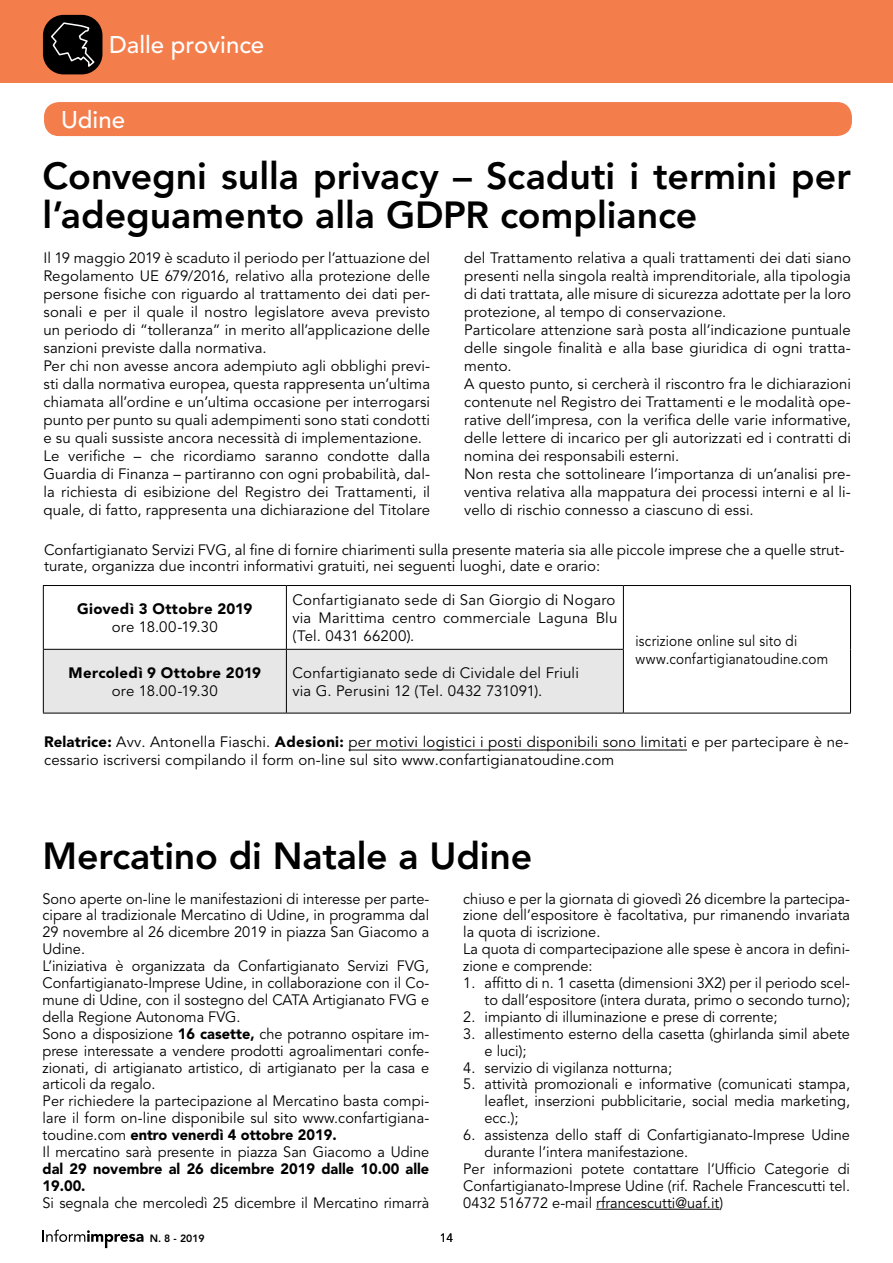
<style>
.page{position:relative;width:893px;height:1263px;background:#fff}
.page>*{position:absolute;margin:0;border:0;box-sizing:border-box;transform-origin:0 0}
.t1{font:800 37.5px/39px "Avenir LT Std";letter-spacing:-.005em;color:#000}
.t2{font:500 24px "Avenir LT Std";color:#fff}
.t3{font:15px/18px "Avenir LT Std";color:#000}
.t4{font:15px/18px "Avenir LT Std";color:#000;scale:.9 1}
.t5{font:900 15px/17px "Avenir LT Std";color:#000}
.t6{font:900 15px "Avenir LT Std";letter-spacing:.02em;color:#000}
.t7{font:12px "Avenir LT Std";color:#000}
.t8{font:800 10.5px "Avenir LT Std";color:#000}
.s1{font-weight:900}
</style>
<div class="page">
<div style="left:0;top:0;width:893px;height:83px;background:#f47d4c"></div>
<div style="left:43px;top:15px;width:59px;height:59px;background:#000;border-radius:21px"></div>
<svg style="left:51px;top:22px;width:45px;height:47px"></svg>
<svg style="left:43px;top:1229px;width:101px;height:19px"></svg>
<hr style="left:596px;top:1209px;width:123px;height:1px;background:#000">
<div style="left:44px;top:102px;width:808px;height:34px;background:#f47d4c;border-radius:15px"></div>
<hr style="left:349px;top:750px;width:338px;height:1px;background:#000">
<div style="left:44px;top:650px;width:579px;height:63px;background:#e7e7e7"></div>
<hr style="left:43px;top:585px;width:243px;height:1px;background:#000">
<hr style="left:43px;top:586px;width:1px;height:63px;background:#000">
<hr style="left:286px;top:585px;width:337px;height:1px;background:#000">
<hr style="left:286px;top:586px;width:1px;height:63px;background:#000">
<hr style="left:43px;top:649px;width:243px;height:1px;background:#000">
<hr style="left:43px;top:650px;width:1px;height:63px;background:#000">
<hr style="left:286px;top:649px;width:338px;height:1px;background:#000">
<hr style="left:286px;top:650px;width:1px;height:63px;background:#000">
<hr style="left:623px;top:585px;width:228px;height:1px;background:#000">
<hr style="left:623px;top:586px;width:1px;height:63px;background:#000">
<hr style="left:850px;top:586px;width:1px;height:63px;background:#000">
<hr style="left:623px;top:650px;width:1px;height:63px;background:#000">
<hr style="left:850px;top:649px;width:1px;height:64px;background:#000">
<hr style="left:623px;top:713px;width:228px;height:1px;background:#000">
<hr style="left:43px;top:713px;width:243px;height:1px;background:#000">
<hr style="left:286px;top:713px;width:337px;height:1px;background:#000">
<h2 class="t2" style="left:109px;top:31px;width:157px">Dalle province</h2>
<h2 class="t2" style="left:61px;top:106px;width:66px">Udine</h2>
<h1 class="t1" style="left:43px;top:157px;width:810px">Convegni sulla privacy – Scaduti i termini per l’adeguamento alla GDPR compliance</h1>
<p class="t3" style="left:43px;top:249px;width:388px">Il 19 maggio 2019 è scaduto il periodo per l’attuazione del Regolamento UE 679/2016, relativo alla protezione delle persone fisiche con riguardo al trattamento dei dati per&shy;sonali e per il quale il nostro legislatore aveva previsto un periodo di “tolleranza” in merito all’applicazione delle sanzioni previste dalla normativa.<br>Per chi non avesse ancora adempiuto agli obblighi previ&shy;sti dalla normativa europea, questa rappresenta un’ultima chiamata all’ordine e un’ultima occasione per interrogarsi punto per punto su quali adempimenti sono stati condotti e su quali sussiste ancora necessità di implementazione.<br>Le verifiche – che ricordiamo saranno condotte dalla Guardia di Finanza – partiranno con ogni probabilità, dal&shy;la richiesta di esibizione del Registro dei Trattamenti, il quale, di fatto, rappresenta una dichiarazione del Titolare</p>
<p class="t3" style="left:464px;top:249px;width:388px">del Trattamento relativa a quali trattamenti dei dati siano presenti nella singola realtà imprenditoriale, alla tipologia di dati trattata, alle misure di sicurezza adottate per la loro protezione, al tempo di conservazione.<br>Particolare attenzione sarà posta all’indicazione puntuale delle singole finalità e alla base giuridica di ogni tratta&shy;mento.<br>A questo punto, si cercherà il riscontro fra le dichiarazioni contenute nel Registro dei Trattamenti e le modalità ope&shy;rative dell’impresa, con la verifica delle varie informative, delle lettere di incarico per gli autorizzati ed i contratti di nomina dei responsabili esterni.<br>Non resta che sottolineare l’importanza di un’analisi pre&shy;ventiva relativa alla mappatura dei processi interni e al li&shy;vello di rischio connesso a ciascuno di essi.</p>
<p class="t3" style="left:44px;top:542px;width:802px;line-height:16.5px">Confartigianato Servizi FVG, al fine di fornire chiarimenti sulla presente materia sia alle piccole imprese che a quelle strut&shy;turate, organizza due incontri informativi gratuiti, nei seguenti luoghi, date e orario:</p>
<p class="t6" style="left:77px;top:600px;width:177px">Giovedì 3 Ottobre 2019</p>
<p class="t3" style="left:112px;top:618px;width:108px">ore 18.00-19.30</p>
<p class="t6" style="left:69px;top:663px;width:194px">Mercoledì 9 Ottobre 2019</p>
<p class="t3" style="left:112px;top:682px;width:108px">ore 18.00-19.30</p>
<p class="t3" style="left:292px;top:591px;width:326px">Confartigianato sede di San Giorgio di Nogaro via Marittima centro commerciale Laguna Blu (Tel. 0431 66200).</p>
<p class="t3" style="left:292px;top:664px;width:288px">Confartigianato sede di Cividale del Friuli via G. Perusini 12 (Tel. 0432 731091).</p>
<p class="t4" style="left:635px;top:632px;width:216px">iscrizione online sul sito di www.confartigianatoudine.com</p>
<p class="t3" style="left:44px;top:734px;width:806px;line-height:17.5px"><span class="s1">Relatrice:</span> Avv. Antonella Fiaschi. <span class="s1">Adesioni:</span> per motivi logistici i posti disponibili sono limitati e per partecipare è ne&shy;cessario iscriversi compilando il form on-line sul sito www.confartigianatoudine.com</p>
<h1 class="t1" style="left:43px;top:837px;width:491px">Mercatino di Natale a Udine</h1>
<p class="t3" style="left:43px;top:890px;width:388px;line-height:17px">Sono aperte on-line le manifestazioni di interesse per parte&shy;cipare al tradizionale Mercatino di Udine, in programma dal 29 novembre al 26 dicembre 2019 in piazza San Giacomo a Udine.<br>L’iniziativa è organizzata da Confartigianato Servizi FVG, Confartigianato-Imprese Udine, in collaborazione con il Co&shy;mune di Udine, con il sostegno del CATA Artigianato FVG e della Regione Autonoma FVG.<br>Sono a disposizione <span class="s1">16 casette,</span> che potranno ospitare im&shy;prese interessate a vendere prodotti agroalimentari confe&shy;zionati, di artigianato artistico, di artigianato per la casa e articoli da regalo.<br>Per richiedere la partecipazione al Mercatino basta compi&shy;lare il form on-line disponibile sul sito www.confartigiana&shy;toudine.com <span class="s1">entro venerdì 4 ottobre 2019.<br></span>Il mercatino sarà presente in piazza San Giacomo a Udine</p>
<p class="t5" style="left:43px;top:1160px;width:388px">dal 29 novembre al 26 dicembre 2019 dalle 10.00 alle<br>19.00.</p>
<p class="t3" style="left:43px;top:1194px;width:388px">Si segnala che mercoledì 25 dicembre il Mercatino rimarrà</p>
<p class="t3" style="left:463px;top:890px;width:388px;line-height:17px">chiuso e per la giornata di giovedì 26 dicembre la partecipa&shy;zione dell’espositore è facoltativa, pur rimanendo invariata la quota di iscrizione.<br>La quota di compartecipazione alle spese è ancora in defini&shy;zione e comprende:</p>
<p class="t3" style="left:463px;top:975px;width:388px;line-height:17px;text-align:right">1. affitto di n. 1 casetta (dimensioni 3X2) per il periodo scel&shy;to dall’espositore (intera durata, primo o secondo turno);</p>
<p class="t3" style="left:463px;top:1008px;width:316px">2. impianto di illuminazione e prese di corrente;</p>
<p class="t3" style="left:485px;top:1025px;width:367px;line-height:17px;text-indent:-21px">3. allestimento esterno della casetta (ghirlanda simil abete e luci);</p>
<p class="t3" style="left:463px;top:1059px;width:210px">4. servizio di vigilanza notturna;</p>
<p class="t3" style="left:485px;top:1076px;width:367px;line-height:17px;text-align:justify;text-indent:-21px">5. attività promozionali e informative (comunicati stampa, leaflet, inserzioni pubblicitarie, social media marketing, ecc.);</p>
<p class="t3" style="left:463px;top:1126px;width:388px">6. assistenza dello staff di Confartigianato-Imprese Udine</p>
<p class="t3" style="left:485px;top:1143px;width:205px">durante l’intera manifestazione.</p>
<p class="t3" style="left:463px;top:1160px;width:388px">Per informazioni potete contattare l’Ufficio Categorie di</p>
<p class="t3" style="left:463px;top:1177px;width:388px">Confartigianato-Imprese Udine (rif. Rachele Francescutti tel.</p>
<p class="t3" style="left:463px;top:1194px;width:261px">0432 516772 e-mail rfrancescutti@uaf.it)</p>
<p class="t8" style="left:150px;top:1232px;width:57px">N. 8 - 2019</p>
<p class="t7" style="left:440px;top:1231px;width:15px">14</p>
</div>
